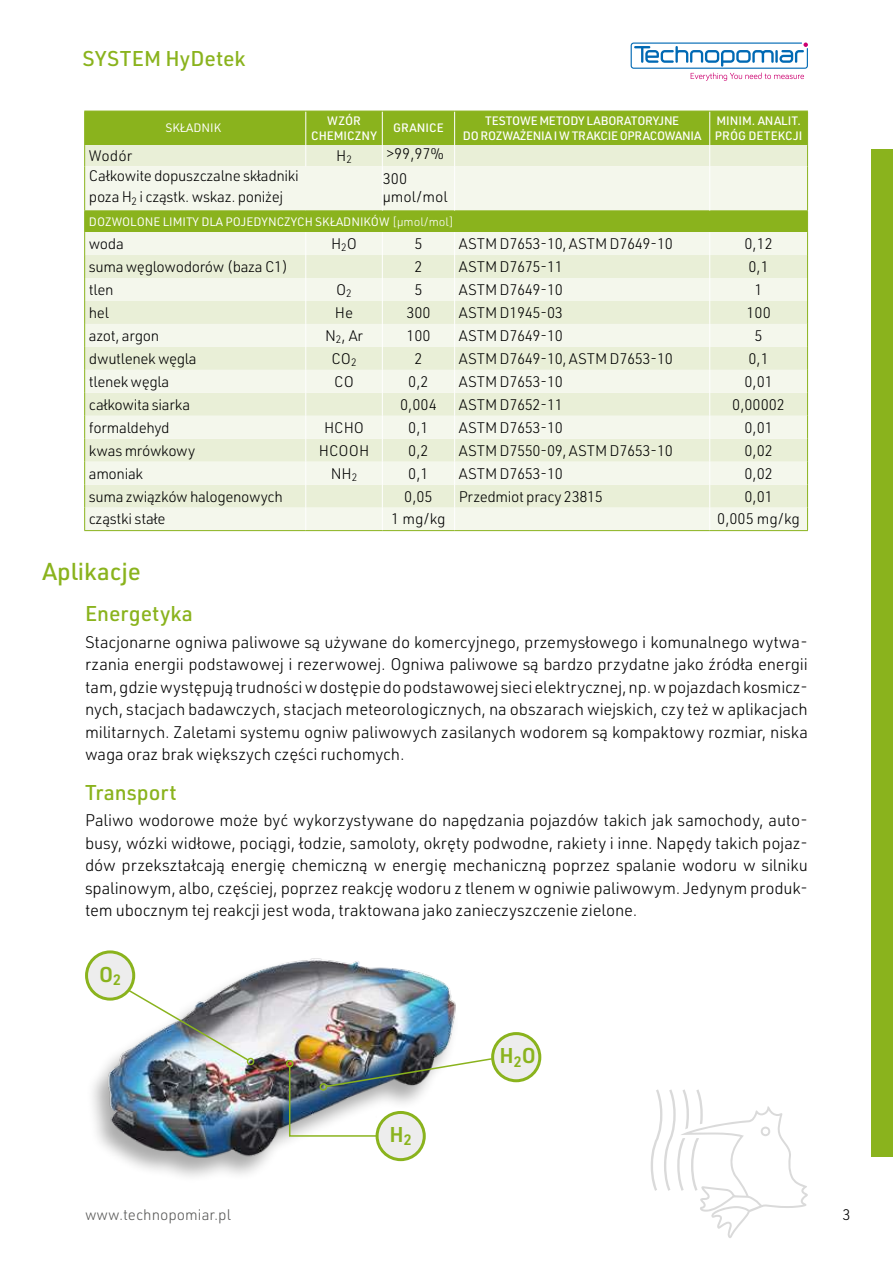
<style>
.page{position:relative;width:893px;height:1263px;background:#fff}
.page>*{position:absolute;margin:0;border:0;box-sizing:border-box;transform-origin:0 0}
.t1{font:500 24px "URWDIN";color:#8ab31d}
.t2{font:500 21px "URWDIN";color:#8ab31d}
.t3{font:600 21px "URWDIN";color:#8ab31d}
.t4{font:300 16.5px/22.5px "URWDIN";letter-spacing:-.01em;color:#000;text-align:justify}
.t5{font:300 15px/21px "URWDIN";letter-spacing:-.025em;color:#000}
.t6{font:300 15px "URWDIN";color:#5a5a59}
.t7{font:12px "URWDIN";color:#fff}
.t8{font:500 12px/14.4px "URWDIN";letter-spacing:-.025em;color:#fff;text-align:center}
.t9{font:500 12px/14.4px "URWDIN";color:#fff;text-align:center}
.s1{font-weight:300}
</style>
<div class="page">
<svg style="left:631px;top:43px;width:177px;height:38px"></svg>
<div style="left:872px;top:149px;width:21px;height:1008px;background:#8ab31d"></div>
<svg style="left:651px;top:1089px;width:157px;height:149px"></svg>
<div style="left:85px;top:112px;width:722px;height:33px;background:#8ab31d"></div>
<div style="left:85px;top:145px;width:722px;height:21px;background:#e9efd7"></div>
<svg style="left:85px;top:166px;width:722px;height:364px;background:#e9f0d8"></svg>
<hr style="left:84px;top:210px;width:222px;height:1px;background:#8ab31d">
<hr style="left:306px;top:210px;width:76px;height:1px;background:#8ab31d">
<hr style="left:382px;top:210px;width:73px;height:1px;background:#8ab31d">
<hr style="left:455px;top:210px;width:255px;height:1px;background:#8ab31d">
<hr style="left:710px;top:210px;width:98px;height:1px;background:#8ab31d">
<hr style="left:305px;top:111px;width:1px;height:34px;background:#fff">
<hr style="left:382px;top:111px;width:1px;height:34px;background:#fff">
<hr style="left:454px;top:111px;width:1px;height:34px;background:#fff">
<hr style="left:709px;top:111px;width:1px;height:34px;background:#fff">
<svg style="left:305px;top:145px;width:1px;height:21px"></svg>
<svg style="left:382px;top:145px;width:1px;height:21px"></svg>
<svg style="left:454px;top:145px;width:1px;height:21px"></svg>
<svg style="left:709px;top:145px;width:1px;height:21px"></svg>
<hr style="left:382px;top:166px;width:1px;height:44px;background:#fff">
<hr style="left:454px;top:166px;width:1px;height:44px;background:#fff">
<hr style="left:709px;top:166px;width:1px;height:44px;background:#fff">
<svg style="left:305px;top:232px;width:1px;height:298px"></svg>
<svg style="left:382px;top:232px;width:1px;height:298px"></svg>
<svg style="left:454px;top:232px;width:1px;height:298px"></svg>
<svg style="left:709px;top:232px;width:1px;height:298px"></svg>
<hr style="left:84px;top:111px;width:222px;height:1px;background:#8ab31d">
<hr style="left:84px;top:111px;width:1px;height:34px;background:#8ab31d">
<hr style="left:306px;top:111px;width:76px;height:1px;background:#8ab31d">
<hr style="left:382px;top:111px;width:73px;height:1px;background:#8ab31d">
<hr style="left:455px;top:111px;width:255px;height:1px;background:#8ab31d">
<hr style="left:710px;top:111px;width:98px;height:1px;background:#8ab31d">
<hr style="left:807px;top:111px;width:1px;height:34px;background:#8ab31d">
<svg style="left:84px;top:145px;width:1px;height:21px"></svg>
<svg style="left:807px;top:145px;width:1px;height:21px"></svg>
<hr style="left:84px;top:166px;width:1px;height:44px;background:#8ab31d">
<hr style="left:807px;top:166px;width:1px;height:44px;background:#8ab31d">
<svg style="left:84px;top:211px;width:1px;height:319px"></svg>
<svg style="left:807px;top:211px;width:1px;height:319px"></svg>
<hr style="left:84px;top:530px;width:222px;height:1px;background:#8ab31d">
<hr style="left:306px;top:530px;width:76px;height:1px;background:#8ab31d">
<hr style="left:382px;top:530px;width:73px;height:1px;background:#8ab31d">
<hr style="left:455px;top:530px;width:255px;height:1px;background:#8ab31d">
<hr style="left:710px;top:530px;width:98px;height:1px;background:#8ab31d">
<img style="left:85px;top:954px;width:371px;height:223px">
<div style="left:377px;top:1112px;width:47px;height:48px;background:#ededed;border-radius:50%"></div>
<div style="left:376px;top:1111px;width:50px;height:50px;border:3px solid #8ab31d;border-radius:50%"></div>
<div style="left:87px;top:952px;width:47px;height:47px;background:#ededed;border-radius:50%"></div>
<div style="left:85px;top:950px;width:50px;height:50px;border:3px solid #8ab31d;border-radius:50%"></div>
<div style="left:493px;top:1033px;width:47px;height:48px;background:#ededed;border-radius:50%"></div>
<div style="left:491px;top:1032px;width:50px;height:50px;border:3px solid #8ab31d;border-radius:50%"></div>
<img style="left:288px;top:1057px;width:205px;height:80px">
<div style="left:286px;top:1060px;width:7px;height:7px;border:2px solid #8ab31d;border-radius:50%"></div>
<svg style="left:127px;top:988px;width:123px;height:74px"></svg>
<div style="left:247px;top:1058px;width:7px;height:7px;border:2px solid #8ab31d;border-radius:50%"></div>
<p class="t2" style="left:83px;top:44px;width:164px">SYSTEM HyDetek</p>
<p class="t7" style="left:165px;top:120px;width:57px">SKŁADNIK</p>
<p class="t9" style="left:311px;top:113px;width:67px">WZÓR<br>CHEMICZNY</p>
<p class="t9" style="left:393px;top:120px;width:52px">GRANICE</p>
<p class="t8" style="left:463px;top:113px;width:240px">TESTOWE METODY LABORATORYJNE<br>DO ROZWAŻENIA I W TRAKCIE OPRACOWANIA</p>
<p class="t9" style="left:715px;top:113px;width:89px;text-align:left">MINIM. ANALIT.<br>PRÓG DETEKCJI</p>
<p class="t5" style="left:383px;top:142px;width:62px;line-height:24.3px">&gt;99,97%<br>300</p>
<p class="t5" style="left:383px;top:185px;width:66px">µmol/mol</p>
<p class="t7" style="left:89px;top:214px;width:367px">DOZWOLONE LIMITY DLA POJEDYNCZYCH SKŁADNIKÓW <span class="s1">[µmol/mol]</span></p>
<p class="t5" style="left:89px;top:233px;width:36px">woda</p>
<p class="t5" style="left:331px;top:233px;width:28px">H<sub>2</sub>O</p>
<p class="t5" style="left:414px;top:233px;width:10px">5</p>
<p class="t5" style="left:459px;top:233px;width:216px">ASTM D7653-10, ASTM D7649-10</p>
<p class="t5" style="left:744px;top:233px;width:30px">0,12</p>
<p class="t5" style="left:89px;top:256px;width:201px">suma węglowodorów (baza C1)</p>
<p class="t5" style="left:414px;top:256px;width:10px">2</p>
<p class="t5" style="left:459px;top:256px;width:105px">ASTM D7675-11</p>
<p class="t5" style="left:748px;top:256px;width:22px">0,1</p>
<p class="t5" style="left:89px;top:279px;width:26px">tlen</p>
<p class="t5" style="left:336px;top:279px;width:17px">O<sub>2</sub></p>
<p class="t5" style="left:414px;top:279px;width:10px">5</p>
<p class="t5" style="left:459px;top:279px;width:105px">ASTM D7649-10</p>
<p class="t5" style="left:755px;top:279px;width:10px">1</p>
<p class="t5" style="left:89px;top:302px;width:22px">hel</p>
<p class="t5" style="left:335px;top:302px;width:20px">He</p>
<p class="t5" style="left:406px;top:302px;width:26px">300</p>
<p class="t5" style="left:459px;top:302px;width:105px">ASTM D1945-03</p>
<p class="t5" style="left:746px;top:302px;width:26px">100</p>
<p class="t5" style="left:89px;top:324px;width:72px">azot, argon</p>
<p class="t5" style="left:325px;top:324px;width:40px">N<sub>2</sub>, Ar</p>
<p class="t5" style="left:406px;top:324px;width:26px">100</p>
<p class="t5" style="left:459px;top:324px;width:105px">ASTM D7649-10</p>
<p class="t5" style="left:755px;top:324px;width:10px">5</p>
<p class="t5" style="left:89px;top:347px;width:109px">dwutlenek węgla</p>
<p class="t5" style="left:331px;top:347px;width:27px">CO<sub>2</sub></p>
<p class="t5" style="left:414px;top:347px;width:10px">2</p>
<p class="t5" style="left:459px;top:347px;width:216px">ASTM D7649-10, ASTM D7653-10</p>
<p class="t5" style="left:748px;top:347px;width:22px">0,1</p>
<p class="t5" style="left:89px;top:370px;width:82px">tlenek węgla</p>
<p class="t5" style="left:334px;top:370px;width:21px">CO</p>
<p class="t5" style="left:408px;top:370px;width:22px">0,2</p>
<p class="t5" style="left:459px;top:370px;width:105px">ASTM D7653-10</p>
<p class="t5" style="left:744px;top:370px;width:30px">0,01</p>
<p class="t5" style="left:89px;top:393px;width:103px">całkowita siarka</p>
<p class="t5" style="left:400px;top:393px;width:38px">0,004</p>
<p class="t5" style="left:459px;top:393px;width:105px">ASTM D7652-11</p>
<p class="t5" style="left:732px;top:393px;width:54px">0,00002</p>
<p class="t5" style="left:89px;top:416px;width:82px">formaldehyd</p>
<p class="t5" style="left:324px;top:416px;width:42px">HCHO</p>
<p class="t5" style="left:408px;top:416px;width:22px">0,1</p>
<p class="t5" style="left:459px;top:416px;width:105px">ASTM D7653-10</p>
<p class="t5" style="left:744px;top:416px;width:30px">0,01</p>
<p class="t5" style="left:89px;top:439px;width:108px">kwas mrówkowy</p>
<p class="t5" style="left:319px;top:439px;width:52px">HCOOH</p>
<p class="t5" style="left:408px;top:439px;width:22px">0,2</p>
<p class="t5" style="left:459px;top:439px;width:216px">ASTM D7550-09, ASTM D7653-10</p>
<p class="t5" style="left:744px;top:439px;width:30px">0,02</p>
<p class="t5" style="left:89px;top:462px;width:56px">amoniak</p>
<p class="t5" style="left:331px;top:462px;width:28px">NH<sub>2</sub></p>
<p class="t5" style="left:408px;top:462px;width:22px">0,1</p>
<p class="t5" style="left:459px;top:462px;width:105px">ASTM D7653-10</p>
<p class="t5" style="left:744px;top:462px;width:30px">0,02</p>
<p class="t5" style="left:89px;top:485px;width:195px">suma związków halogenowych</p>
<p class="t5" style="left:404px;top:485px;width:30px">0,05</p>
<p class="t5" style="left:459px;top:485px;width:146px">Przedmiot pracy 23815</p>
<p class="t5" style="left:744px;top:485px;width:30px">0,01</p>
<p class="t5" style="left:89px;top:508px;width:78px">cząstki stałe</p>
<p class="t5" style="left:391px;top:508px;width:56px">1 mg/kg</p>
<p class="t5" style="left:717px;top:508px;width:84px">0,005 mg/kg</p>
<p class="t5" style="left:89px;top:145px;width:45px">Wodór</p>
<p class="t5" style="left:336px;top:145px;width:17px">H<sub>2</sub></p>
<p class="t5" style="left:89px;top:165px;width:212px">Całkowite dopuszczalne składniki poza H<sub>2</sub> i cząstk. wskaz. poniżej</p>
<h1 class="t1" style="left:43px;top:556px;width:100px">Aplikacje</h1>
<p class="t2" style="left:85px;top:599px;width:109px">Energetyka</p>
<p class="t4" style="left:85px;top:630px;width:724px">Stacjonarne ogniwa paliwowe są używane do komercyjnego, przemysłowego i komunalnego wytwa&shy;rzania energii podstawowej i rezerwowej. Ogniwa paliwowe są bardzo przydatne jako źródła energii tam, gdzie występują trudności w dostępie do podstawowej sieci elektrycznej, np. w pojazdach kosmicz&shy;nych, stacjach badawczych, stacjach meteorologicznych, na obszarach wiejskich, czy też w aplikacjach militarnych. Zaletami systemu ogniw paliwowych zasilanych wodorem są kompaktowy rozmiar, niska waga oraz brak większych części ruchomych.</p>
<p class="t2" style="left:85px;top:778px;width:93px">Transport</p>
<p class="t4" style="left:85px;top:809px;width:724px">Paliwo wodorowe może być wykorzystywane do napędzania pojazdów takich jak samochody, auto&shy;busy, wózki widłowe, pociągi, łodzie, samoloty, okręty podwodne, rakiety i inne. Napędy takich pojaz&shy;dów przekształcają energię chemiczną w energię mechaniczną poprzez spalanie wodoru w silniku spalinowym, albo, częściej, poprzez reakcję wodoru z tlenem w ogniwie paliwowym. Jedynym produk&shy;tem ubocznym tej reakcji jest woda, traktowana jako zanieczyszczenie zielone.</p>
<p class="t3" style="left:99px;top:960px;width:24px">O<sub>2</sub></p>
<p class="t3" style="left:390px;top:1120px;width:24px">H<sub>2</sub></p>
<p class="t3" style="left:500px;top:1042px;width:38px">H<sub>2</sub>O</p>
<p class="t6" style="left:85px;top:1205px;width:147px">www.technopomiar.pl</p>
<p class="t5" style="left:842px;top:1203px;width:10px">3</p>
</div>
